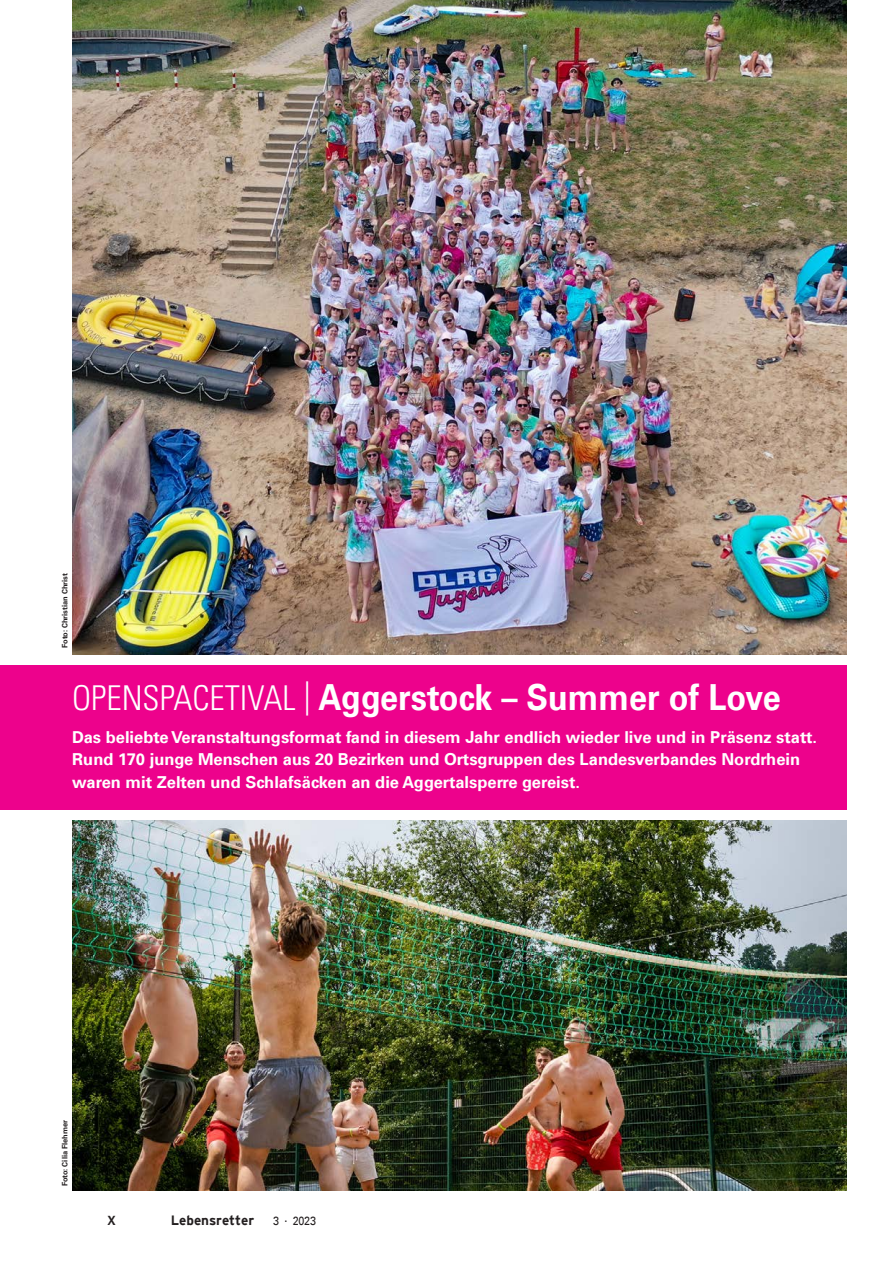
<style>
.page{position:relative;width:893px;height:1263px;background:#fff}
.page>*{position:absolute;margin:0;border:0;box-sizing:border-box;transform-origin:0 0}
.t1{font:700 36px "DLRG Univers";color:#fff;scale:.9 1}
.t2{font:700 16.5px/22.5px "DLRG Univers";color:#fff}
.t3{font:700 13.5px "Interstate";letter-spacing:-.005em;color:#231f20}
.t4{font:700 12.75px "DLRG Univers";color:#231f20;scale:.9 1}
.t5{font:12px "DLRG Univers";color:#231f20;scale:.9 1}
.t6{font:700 7.5px "Univers LT Std";color:#231f20}
.s1{font-family:"Univers LT Std";font-weight:300;font-stretch:condensed;font-size:34.2px}
</style>
<div class="page">
<img style="left:72px;top:0;width:774px;height:655px">
<div style="left:0;top:665px;width:846px;height:145px;background:#ed028c"></div>
<img style="left:72px;top:821px;width:774px;height:370px">
<p class="t6" style="left:60px;top:648px;width:76px;rotate:-90deg">Foto: Christian Christ</p>
<h1 class="t1" style="left:72px;top:676px;width:789px"><span class="s1">OPENSPACETIVAL |</span> Aggerstock – Summer of Love</h1>
<p class="t2" style="left:72px;top:726px;width:746px">Das beliebte Veranstaltungsformat fand in diesem Jahr endlich wieder live und in Präsenz statt.<br>Rund 170 junge Menschen aus 20 Bezirken und Ortsgruppen des Landesverbandes Nordrhein waren mit Zelten und Schlafsäcken an die Aggertalsperre gereist.</p>
<p class="t6" style="left:60px;top:1186px;width:68px;rotate:-90deg">Foto: Cilia Flehmer</p>
<p class="t4" style="left:108px;top:1213px;width:11px">X</p>
<p class="t3" style="left:171px;top:1213px;width:85px">Lebensretter</p>
<p class="t5" style="left:273px;top:1214px;width:49px">3 . 2023</p>
</div>
